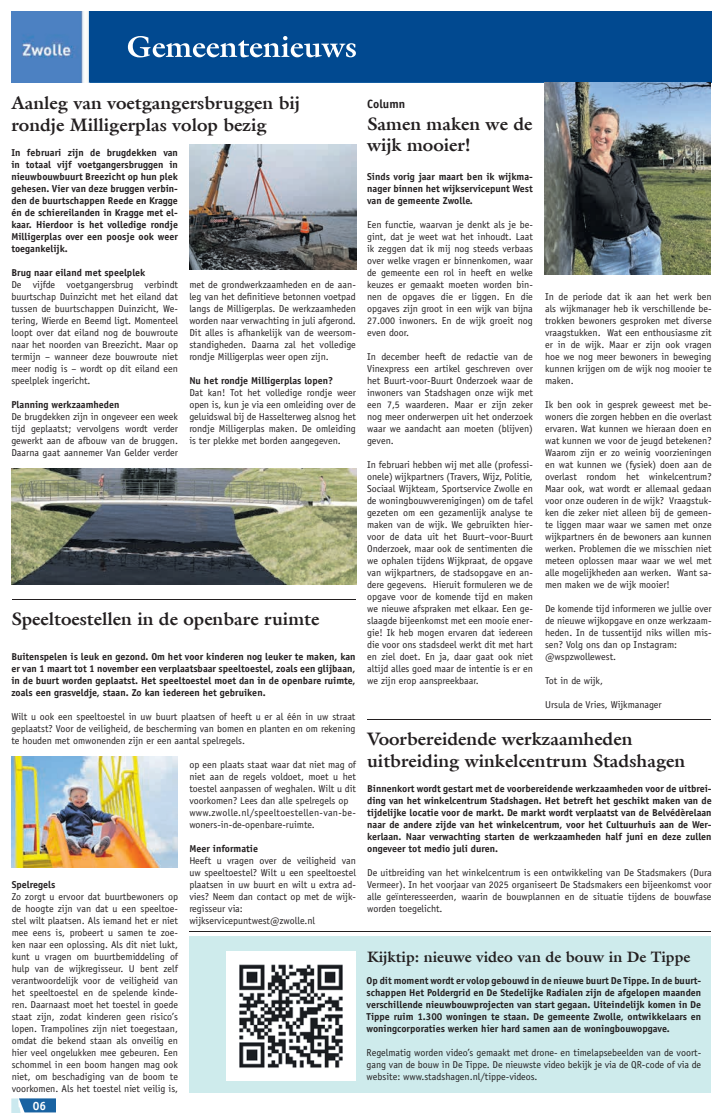
<style>
.page{position:relative;width:723px;height:1120px;background:#fff}
.page>*{position:absolute;margin:0;border:0;box-sizing:border-box;transform-origin:0 0}
.t1{font:700 18px/21.6px "Galliard LT";color:#231f20}
.t2{font:700 15px "Galliard LT";color:#231f20}
.t3{font:700 12px "Officina Sans Std";color:#231f20}
.t4{font:700 12px "Officina Sans Std";color:#fff}
.t5{font:10px/12px "Officina Sans Std";color:#231f20;text-align:justify}
.t6{font:700 10px/12px "Officina Sans Std";color:#231f20;text-align:justify}
</style>
<div class="page">
<div style="left:189px;top:936px;width:522px;height:156px;background:#ceebec"></div>
<svg style="left:11px;top:1098px;width:45px;height:14px"></svg>
<img style="left:11px;top:11px;width:78px;height:71px">
<div style="left:89px;top:11px;width:622px;height:71px;background:#014990"></div>
<svg style="left:128px;top:36px;width:228px;height:21px"></svg>
<img style="left:12px;top:468px;width:344px;height:117px">
<img style="left:11px;top:756px;width:167px;height:111px">
<img style="left:544px;top:82px;width:167px;height:193px">
<img style="left:189px;top:144px;width:167px;height:125px">
<img style="left:226px;top:951px;width:129px;height:129px">
<hr style="left:367px;top:720px;width:343px;height:1px;background:#231f20">
<hr style="left:12px;top:600px;width:343px;height:1px;background:#231f20">
<hr style="left:189px;top:931px;width:521px;height:1px;background:#231f20">
<h1 class="t1" style="left:11px;top:92px;width:290px">Aanleg van voetgangersbruggen bij rondje Milligerplas volop bezig</h1>
<p class="t6" style="left:11px;top:146px;width:168px">In februari zijn de brugdekken van in totaal vijf voetgangersbruggen in nieuwbouwbuurt Breezicht op hun plek gehesen. Vier van deze bruggen verbin&shy;den de buurtschappen Reede en Kragge én de schiereilanden in Kragge met el&shy;kaar. Hierdoor is het volledige rondje Milligerplas over een poosje ook weer toegankelijk.</p>
<p class="t6" style="left:11px;top:266px;width:136px">Brug naar eiland met speelplek</p>
<p class="t5" style="left:11px;top:279px;width:168px">De vijfde voetgangersbrug verbindt buurtschap Duinzicht met het eiland dat tussen de buurtschappen Duinzicht, We&shy;tering, Wierde en Beemd ligt. Momenteel loopt over dat eiland nog de bouwroute naar het noorden van Breezicht. Maar op termijn – wanneer deze bouwroute niet meer nodig is – wordt op dit eiland een speelplek ingericht.</p>
<p class="t6" style="left:11px;top:398px;width:109px">Planning werkzaamheden</p>
<p class="t5" style="left:11px;top:411px;width:168px">De brugdekken zijn in ongeveer een week tijd geplaatst; vervolgens wordt verder gewerkt aan de afbouw van de bruggen.<br>Daarna gaat aannemer Van Gelder verder</p>
<p class="t5" style="left:189px;top:279px;width:168px">met de grondwerkzaamheden en de aan&shy;leg van het definitieve betonnen voetpad langs de Milligerplas. De werkzaamheden worden naar verwachting in juli afgerond.<br>Dit alles is afhankelijk van de weersom&shy;standigheden. Daarna zal het volledige rondje Milligerplas weer open zijn.</p>
<p class="t6" style="left:189px;top:374px;width:145px">Nu het rondje Milligerplas lopen?</p>
<p class="t5" style="left:189px;top:387px;width:168px">Dat kan! Tot het volledige rondje weer open is, kun je via een omleiding over de geluidswal bij de Hasselterweg alsnog het rondje Milligerplas maken. De omleiding is ter plekke met borden aangegeven.</p>
<h1 class="t1" style="left:11px;top:608px;width:309px">Speeltoestellen in de openbare ruimte</h1>
<p class="t6" style="left:11px;top:650px;width:346px">Buitenspelen is leuk en gezond. Om het voor kinderen nog leuker te maken, kan er van 1 maart tot 1 november een verplaatsbaar speeltoestel, zoals een glijbaan, in de buurt worden geplaatst. Het speeltoestel moet dan in de openbare ruimte, zoals een grasveldje, staan. Zo kan iedereen het gebruiken.</p>
<p class="t5" style="left:11px;top:711px;width:346px">Wilt u ook een speeltoestel in uw buurt plaatsen of heeft u er al één in uw straat geplaatst? Voor de veiligheid, de bescherming van bomen en planten en om rekening te houden met omwonenden zijn er een aantal spelregels.</p>
<p class="t6" style="left:12px;top:878px;width:45px">Spelregels</p>
<p class="t5" style="left:12px;top:891px;width:168px">Zo zorgt u ervoor dat buurtbewoners op de hoogte zijn van dat u een speeltoe&shy;stel wilt plaatsen. Als iemand het er niet mee eens is, probeert u samen te zoe&shy;ken naar een oplossing. Als dit niet lukt, kunt u vragen om buurtbemiddeling of hulp van de wijkregisseur. U bent zelf verantwoordelijk voor de veiligheid van het speeltoestel en de spelende kinde&shy;ren. Daarnaast moet het toestel in goede staat zijn, zodat kinderen geen risico’s lopen. Trampolines zijn niet toegestaan, omdat die bekend staan als onveilig en hier veel ongelukken mee gebeuren. Een schommel in een boom hangen mag ook niet, om beschadiging van de boom te voorkomen. Als het toestel niet veilig is,</p>
<p class="t4" style="left:33px;top:1098px;width:15px">06</p>
<p class="t5" style="left:189px;top:759px;width:168px;text-align:left">op een plaats staat waar dat niet mag of niet aan de regels voldoet, moet u het toestel aanpassen of weghalen. Wilt u dit voorkomen? Lees dan alle spelregels op www.zwolle.nl/speeltoestellen-van-be&shy;woners-in-de-openbare-ruimte.</p>
<p class="t6" style="left:189px;top:842px;width:70px">Meer informatie</p>
<p class="t5" style="left:189px;top:855px;width:168px;text-align:left">Heeft u vragen over de veiligheid van uw speeltoestel? Wilt u een speeltoestel plaatsen in uw buurt en wilt u extra ad&shy;vies? Neem dan contact op met de wijk&shy;regisseur via: wijkservicepuntwest@zwolle.nl</p>
<p class="t3" style="left:367px;top:96px;width:40px">Column</p>
<h1 class="t1" style="left:367px;top:112px;width:167px">Samen maken we de wijk mooier!</h1>
<p class="t6" style="left:367px;top:170px;width:167px">Sinds vorig jaar maart ben ik wijkma&shy;nager binnen het wijkservicepunt West van de gemeente Zwolle.</p>
<p class="t5" style="left:367px;top:219px;width:167px">Een functie, waarvan je denkt als je be&shy;gint, dat je weet wat het inhoudt. Laat ik zeggen dat ik mij nog steeds verbaas over welke vragen er binnenkomen, waar de gemeente een rol in heeft en welke keuzes er gemaakt moeten worden bin&shy;nen de opgaves die er liggen. En die opgaves zijn groot in een wijk van bijna 27.000 inwoners. En de wijk groeit nog even door.</p>
<p class="t5" style="left:367px;top:351px;width:167px">In december heeft de redactie van de Vinexpress een artikel geschreven over het Buurt-voor-Buurt Onderzoek waar de inwoners van Stadshagen onze wijk met een 7,5 waarderen. Maar er zijn zeker nog meer onderwerpen uit het onderzoek waar we aandacht aan moeten (blijven) geven.</p>
<p class="t5" style="left:367px;top:459px;width:167px">In februari hebben wij met alle (professi&shy;onele) wijkpartners (Travers, Wijz, Politie, Sociaal Wijkteam, Sportservice Zwolle en de woningbouwverenigingen) om de tafel gezeten om een gezamenlijk analyse te maken van de wijk. We gebruikten hier&shy;voor de data uit het Buurt–voor-Buurt Onderzoek, maar ook de sentimenten die we ophalen tijdens Wijkpraat, de opgave van wijkpartners, de stadsopgave en an&shy;dere gegevens. Hieruit formuleren we de opgave voor de komende tijd en maken we nieuwe afspraken met elkaar. Een ge&shy;slaagde bijeenkomst met een mooie ener&shy;gie! Ik heb mogen ervaren dat iedereen die voor ons stadsdeel werkt dit met hart en ziel doet. En ja, daar gaat ook niet altijd alles goed maar de intentie is er en we zijn erop aanspreekbaar.</p>
<p class="t5" style="left:545px;top:291px;width:168px">In de periode dat ik aan het werk ben als wijkmanager heb ik verschillende be&shy;trokken bewoners gesproken met diverse vraagstukken. Wat een enthousiasme zit er in de wijk. Maar er zijn ook vragen hoe we nog meer bewoners in beweging kunnen krijgen om de wijk nog mooier te maken.</p>
<p class="t5" style="left:545px;top:399px;width:168px">Ik ben ook in gesprek geweest met be&shy;woners die zorgen hebben en die overlast ervaren. Wat kunnen we hieraan doen en wat kunnen we voor de jeugd betekenen?<br>Waarom zijn er zo weinig voorzieningen en wat kunnen we (fysiek) doen aan de overlast rondom het winkelcentrum?<br>Maar ook, wat wordt er allemaal gedaan voor onze ouderen in de wijk? Vraagstuk&shy;ken die zeker niet alleen bij de gemeen&shy;te liggen maar waar we samen met onze wijkpartners én de bewoners aan kunnen werken. Problemen die we misschien niet meteen oplossen maar waar we wel met alle mogelijkheden aan werken. Want sa&shy;men maken we de wijk mooier!</p>
<p class="t5" style="left:545px;top:603px;width:168px;text-align:left">De komende tijd informeren we jullie over de nieuwe wijkopgave en onze werkzaam&shy;heden. In de tussentijd niks willen mis&shy;sen? Volg ons dan op Instagram: @wspzwollewest.</p>
<p class="t5" style="left:545px;top:675px;width:59px">Tot in de wijk,</p>
<p class="t5" style="left:545px;top:699px;width:118px">Ursula de Vries, Wijkmanager</p>
<h1 class="t1" style="left:367px;top:728px;width:319px">Voorbereidende werkzaamheden uitbreiding winkelcentrum Stadshagen</h1>
<p class="t6" style="left:367px;top:782px;width:346px">Binnenkort wordt gestart met de voorbereidende werkzaamheden voor de uitbrei&shy;ding van het winkelcentrum Stadshagen. Het betreft het geschikt maken van de tijdelijke locatie voor de markt. De markt wordt verplaatst van de Belvédèrelaan naar de andere zijde van het winkelcentrum, voor het Cultuurhuis aan de Wer&shy;kerlaan. Naar verwachting starten de werkzaamheden half juni en deze zullen ongeveer tot medio juli duren.</p>
<p class="t5" style="left:367px;top:867px;width:346px">De uitbreiding van het winkelcentrum is een ontwikkeling van De Stadsmakers (Dura Vermeer). In het voorjaar van 2025 organiseert De Stadsmakers een bijeenkomst voor alle geïnteresseerden, waarin de bouwplannen en de situatie tijdens de bouwfase worden toegelicht.</p>
<h2 class="t2" style="left:367px;top:947px;width:325px">Kijktip: nieuwe video van de bouw in De Tippe</h2>
<p class="t6" style="left:367px;top:974px;width:336px">Op dit moment wordt er volop gebouwd in de nieuwe buurt De Tippe. In de buurt&shy;schappen Het Poldergrid en De Stedelijke Radialen zijn de afgelopen maanden verschillende nieuwbouwprojecten van start gegaan. Uiteindelijk komen in De Tippe ruim 1.300 woningen te staan. De gemeente Zwolle, ontwikkelaars en woningcorporaties werken hier hard samen aan de woningbouwopgave.</p>
<p class="t5" style="left:367px;top:1047px;width:336px">Regelmatig worden video’s gemaakt met drone- en timelapsebeelden van de voort&shy;gang van de bouw in De Tippe. De nieuwste video bekijk je via de QR-code of via de website: www.stadshagen.nl/tippe-videos.</p>
</div>
